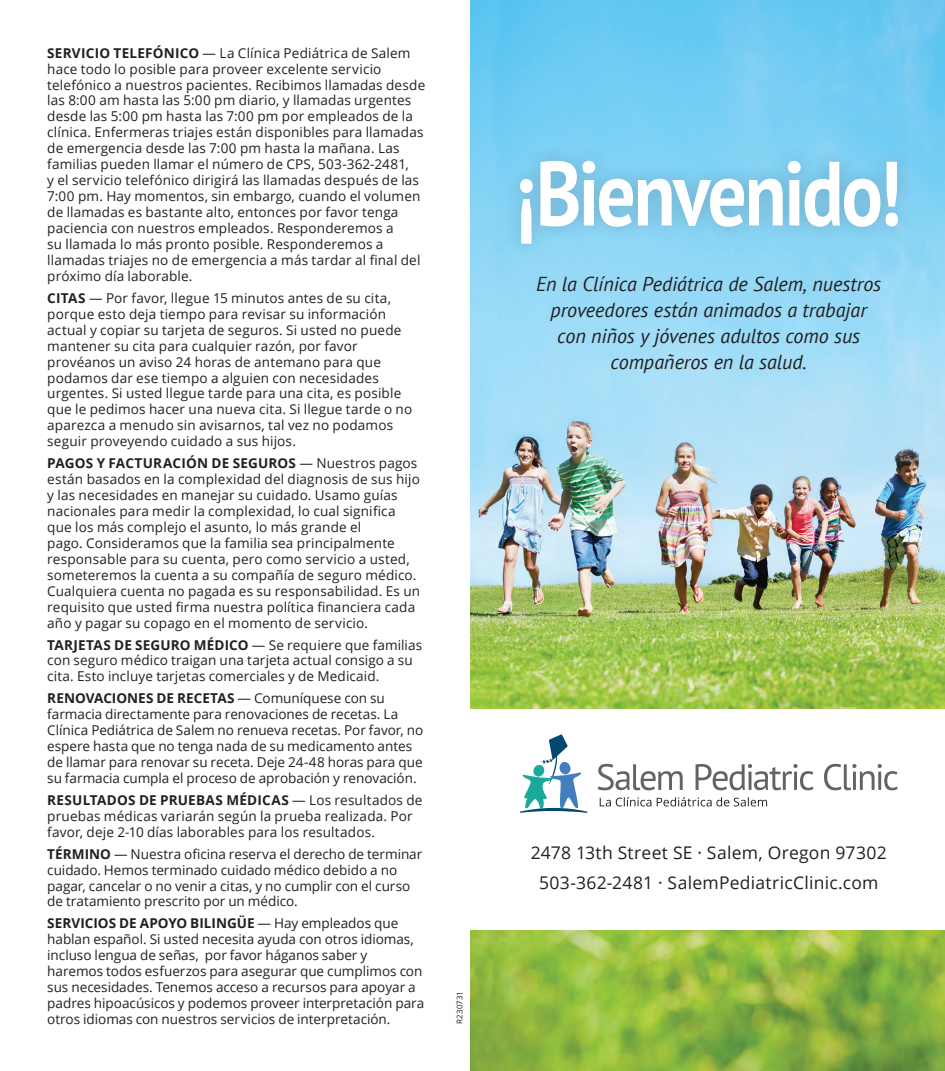
<style>
.page{position:relative;width:945px;height:1071px;background:#fff}
.page>*{position:absolute;margin:0;border:0;box-sizing:border-box;transform-origin:0 0}
.t1{font:700 91px "PT Sans";letter-spacing:-.035em;color:#fff;scale:.85 1}
.t2{font:italic 20.12px/26.2px "PT Sans";letter-spacing:-.005em;color:#231f20;text-align:center}
.t3{font:17.5px/29.8px "Open Sans";letter-spacing:.015em;color:#231f20;text-align:center}
.t4{font:13.65px/15.9px "Open Sans";letter-spacing:.01em;color:#231f20}
.t5{font:7.88px "Open Sans";letter-spacing:.015em;color:#231f20}
.s1{font-weight:700}
</style>
<div class="page">
<img style="left:471px;top:0;width:474px;height:1071px">
<div style="left:469px;top:709px;width:476px;height:220px;background:#fff"></div>
<div style="left:503px;top:144px;width:412px;height:117px;background:#231f20;opacity:.2"></div>
<div style="left:424px;top:966px;width:72px;height:86px;background:#231f20;opacity:.2"></div>
<svg style="left:598px;top:764px;width:300px;height:26px"></svg>
<svg style="left:520px;top:734px;width:68px;height:79px"></svg>
<div style="left:533px;top:765px;width:11px;height:12px;background:#1aa99a;border-radius:50%"></div>
<svg style="left:600px;top:797px;width:167px;height:9px"></svg>
<p class="t4" style="left:47px;top:44px;width:380px"><span class="s1">SERVICIO TELEFÓNICO</span> — La Clínica Pediátrica de Salem hace todo lo posible para proveer excelente servicio telefónico a nuestros pacientes. Recibimos llamadas desde las 8:00 am hasta las 5:00 pm diario, y llamadas urgentes desde las 5:00 pm hasta las 7:00 pm por empleados de la clínica. Enfermeras triajes están disponibles para llamadas de emergencia desde las 7:00 pm hasta la mañana. Las familias pueden llamar el número de CPS, 503-362-2481,<br>y el servicio telefónico dirigirá las llamadas después de las 7:00 pm. Hay momentos, sin embargo, cuando el volumen de llamadas es bastante alto, entonces por favor tenga paciencia con nuestros empleados. Responderemos a<br>su llamada lo más pronto posible. Responderemos a llamadas triajes no de emergencia a más tardar al final del próximo día laborable.</p>
<p class="t4" style="left:47px;top:290px;width:367px"><span class="s1">CITAS</span> — Por favor, llegue 15 minutos antes de su cita, porque esto deja tiempo para revisar su información actual y copiar su tarjeta de seguros. Si usted no puede mantener su cita para cualquier razón, por favor provéanos un aviso 24 horas de antemano para que podamos dar ese tiempo a alguien con necesidades urgentes. Si usted llegue tarde para una cita, es posible que le pedimos hacer una nueva cita. Si llegue tarde o no aparezca a menudo sin avisarnos, tal vez no podamos seguir proveyendo cuidado a sus hijos.</p>
<p class="t4" style="left:47px;top:455px;width:374px"><span class="s1">PAGOS Y FACTURACIÓN DE SEGUROS</span> — Nuestros pagos están basados en la complexidad del diagnosis de sus hijo y las necesidades en manejar su cuidado. Usamo guías nacionales para medir la complexidad, lo cual significa que los más complejo el asunto, lo más grande el<br>pago. Consideramos que la familia sea principalmente responsable para su cuenta, pero como servicio a usted, someteremos la cuenta a su compañía de seguro médico.<br>Cualquiera cuenta no pagada es su responsabilidad. Es un requisito que usted firma nuestra política financiera cada año y pagar su copago en el momento de servicio.</p>
<p class="t4" style="left:47px;top:636px;width:376px"><span class="s1">TARJETAS DE SEGURO MÉDICO</span> — Se requiere que familias con seguro médico traigan una tarjeta actual consigo a su cita. Esto incluye tarjetas comerciales y de Medicaid.</p>
<p class="t4" style="left:47px;top:690px;width:378px"><span class="s1">RENOVACIONES DE RECETAS</span> — Comuníquese con su farmacia directamente para renovaciones de recetas. La Clínica Pediátrica de Salem no renueva recetas. Por favor, no espere hasta que no tenga nada de su medicamento antes de llamar para renovar su receta. Deje 24-48 horas para que su farmacia cumpla el proceso de aprobación y renovación.</p>
<p class="t4" style="left:47px;top:792px;width:377px"><span class="s1">RESULTADOS DE PRUEBAS MÉDICAS</span> — Los resultados de pruebas médicas variarán según la prueba realizada. Por favor, deje 2-10 días laborables para los resultados.</p>
<p class="t4" style="left:47px;top:845px;width:377px"><span class="s1">TÉRMINO</span> — Nuestra oficina reserva el derecho de terminar cuidado. Hemos terminado cuidado médico debido a no pagar, cancelar o no venir a citas, y no cumplir con el curso de tratamiento prescrito por un médico.</p>
<p class="t4" style="left:47px;top:915px;width:378px"><span class="s1">SERVICIOS DE APOYO BILINGÜE</span> — Hay empleados que hablan español. Si usted necesita ayuda con otros idiomas, incluso lengua de señas, por favor háganos saber y haremos todos esfuerzos para asegurar que cumplimos con sus necesidades. Tenemos acceso a recursos para apoyar a padres hipoacúsicos y podemos proveer interpretación para otros idiomas con nuestros servicios de interpretación.</p>
<p class="t5" style="left:454px;top:1024px;width:34px;rotate:-90deg">R230731</p>
<h1 class="t1" style="left:517px;top:133px;width:454px">¡Bienvenido!</h1>
<h2 class="t2" style="left:536px;top:270px;width:347px">En la Clínica Pediátrica de Salem, nuestros proveedores están animados a trabajar con niños y jóvenes adultos como sus compañeros en la salud.</h2>
<p class="t3" style="left:531px;top:838px;width:357px">2478 13th Street SE · Salem, Oregon 97302<br>503-362-2481 · SalemPediatricClinic.com</p>
</div>
